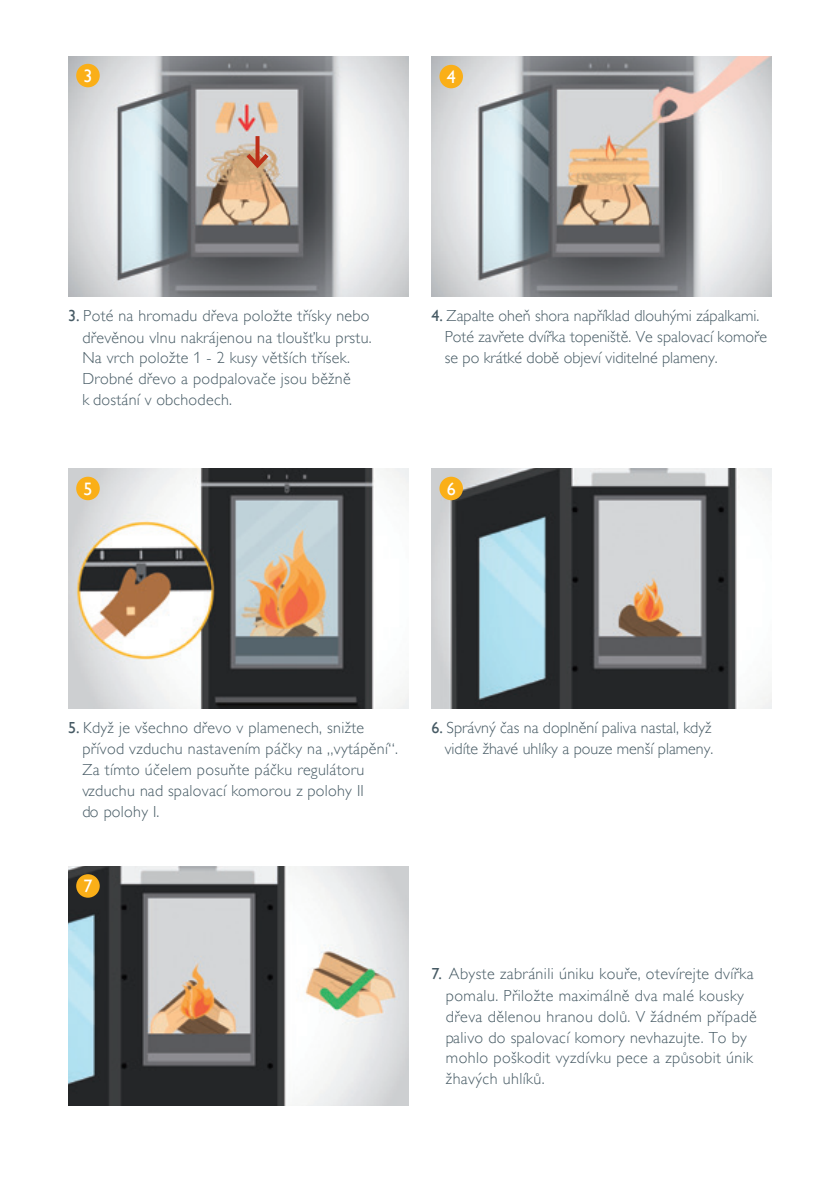
<style>
.page{position:relative;width:840px;height:1191px;background:#fff}
.page>*{position:absolute;margin:0;border:0;box-sizing:border-box;transform-origin:0 0}
.t1{font:18px "Gill Alt One";color:#fff}
.t2{font:16px/21px "Gill Sans Alt One WGL Light";letter-spacing:.02em;color:#465a64}
.t3{font:16px/21.2px "Gill Sans Alt One WGL Light";color:#465a64;text-align:right}
.s1{font-family:"Gill Alt One"}
</style>
<div class="page">
<img style="left:431px;top:468px;width:340px;height:240px">
<img style="left:68px;top:57px;width:340px;height:239px">
<img style="left:68px;top:468px;width:340px;height:240px">
<img style="left:68px;top:866px;width:340px;height:240px">
<div style="left:76px;top:64px;width:24px;height:23px;background:#faaf18;border-radius:50%"></div>
<div style="left:439px;top:477px;width:23px;height:23px;background:#faaf18;border-radius:50%"></div>
<div style="left:76px;top:874px;width:24px;height:23px;background:#faaf18;border-radius:50%"></div>
<img style="left:431px;top:57px;width:340px;height:239px">
<div style="left:439px;top:65px;width:23px;height:23px;background:#faaf18;border-radius:50%"></div>
<div style="left:76px;top:477px;width:24px;height:23px;background:#faaf18;border-radius:50%"></div>
<svg style="left:255px;top:136px;width:4px;height:14px"></svg>
<svg style="left:242px;top:150px;width:30px;height:21px"></svg>
<p class="t1" style="left:83px;top:65px;width:10px">3</p>
<p class="t1" style="left:446px;top:66px;width:10px">4</p>
<p class="t2" style="left:82px;top:305px;width:291px;text-indent:-14px"><span class="s1">3.</span> Poté na hromadu dřeva položte třísky nebo dřevěnou vlnu nakrájenou na tloušťku prstu.<br>Na vrch položte 1 - 2 kusy větších třísek.<br>Drobné dřevo a podpalovače jsou běžně<br>k dostání v obchodech.</p>
<p class="t3" style="left:444px;top:305px;width:324px;text-align:left;text-indent:-13px"><span class="s1">4.</span> Zapalte oheň shora například dlouhými zápalkami.<br>Poté zavřete dvířka topeniště. Ve spalovací komoře se po krátké době objeví viditelné plameny.</p>
<p class="t1" style="left:83px;top:478px;width:10px">5</p>
<p class="t1" style="left:446px;top:478px;width:10px">6</p>
<p class="t2" style="left:82px;top:717px;width:317px;text-indent:-14px"><span class="s1">5.</span> Když je všechno dřevo v plamenech, snižte přívod vzduchu nastavením páčky na „vytápění“.<br>Za tímto účelem posuňte páčku regulátoru vzduchu nad spalovací komorou z polohy II<br>do polohy I.</p>
<p class="t1" style="left:83px;top:875px;width:10px">7</p>
<p class="t3" style="left:431px;top:717px;width:283px"><span class="s1">6.</span> Správný čas na doplnění paliva nastal, když vidíte žhavé uhlíky a pouze menší plameny.</p>
<p class="t2" style="left:445px;top:963px;width:312px;text-indent:-15px"><span class="s1">7.</span> Abyste zabránili úniku kouře, otevírejte dvířka pomalu. Přiložte maximálně dva malé kousky dřeva dělenou hranou dolů. V žádném případě palivo do spalovací komory nevhazujte. To by mohlo poškodit vyzdívku pece a způsobit únik žhavých uhlíků.</p>
</div>
